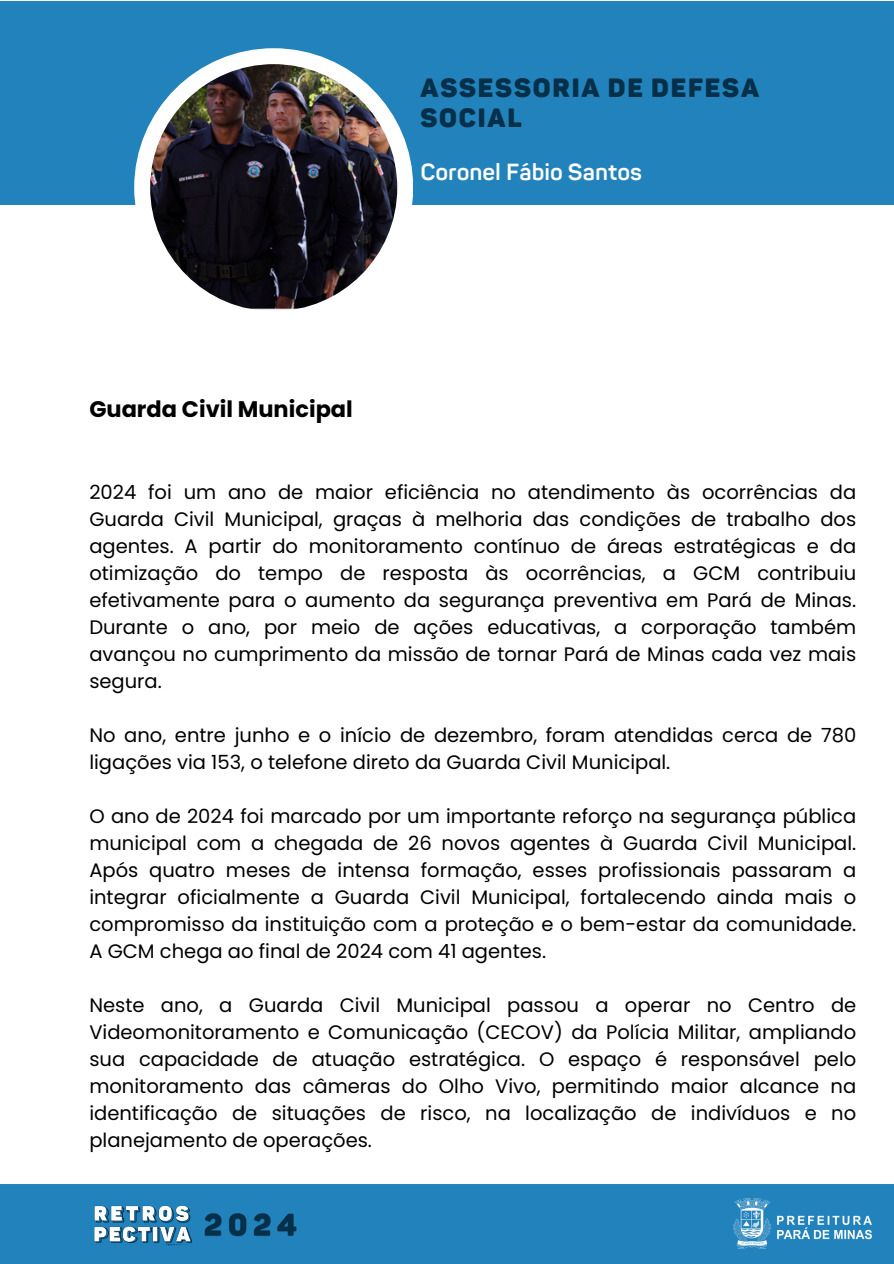
<style>
.page{position:relative;width:894px;height:1264px;background:#fff}
.page>*{position:absolute;margin:0;border:0;box-sizing:border-box;transform-origin:0 0}
.t1{font:900 26.1px/29.7px "Panton";letter-spacing:.07em;color:#062f49}
.t2{font:700 22.95px "Panton";color:#fefefe}
.t3{font:700 22.5px "Poppins";color:#000}
.t4{font:19.5px/27px "Poppins";color:#000;text-align:justify}
</style>
<div class="page">
<div style="left:0;top:1px;width:893px;height:204px;background:#2282bb"></div>
<div style="left:134px;top:48px;width:279px;height:279px;background:#fff;border-radius:50%"></div>
<img style="left:150px;top:64px;width:247px;height:247px;border-radius:50%">
<div style="left:0;top:1184px;width:893px;height:79px;background:#2282bb"></div>
<img style="left:94px;top:1201px;width:99px;height:46px">
<svg style="left:96px;top:1207px;width:96px;height:37px"></svg>
<img style="left:202px;top:1206px;width:100px;height:39px">
<img style="left:733px;top:1198px;width:138px;height:49px">
<p class="t1" style="left:420px;top:74px;width:340px">ASSESSORIA DE DEFESA<br>SOCIAL</p>
<p class="t2" style="left:420px;top:158px;width:223px">Coronel Fábio Santos</p>
<h2 class="t3" style="left:89px;top:394px;width:265px">Guarda Civil Municipal</h2>
<p class="t4" style="left:89px;top:478px;width:768px">2024 foi um ano de maior eficiência no atendimento às ocorrências da Guarda Civil Municipal, graças à melhoria das condições de trabalho dos agentes. A partir do monitoramento contínuo de áreas estratégicas e da otimização do tempo de resposta às ocorrências, a GCM contribuiu efetivamente para o aumento da segurança preventiva em Pará de Minas.<br>Durante o ano, por meio de ações educativas, a corporação também avançou no cumprimento da missão de tornar Pará de Minas cada vez mais segura.</p>
<h3 class="t4" style="left:89px;top:721px;width:768px">No ano, entre junho e o início de dezembro, foram atendidas cerca de 780 ligações via 153, o telefone direto da Guarda Civil Municipal.</h3>
<p class="t4" style="left:89px;top:802px;width:768px">O ano de 2024 foi marcado por um importante reforço na segurança pública municipal com a chegada de 26 novos agentes à Guarda Civil Municipal.<br>Após quatro meses de intensa formação, esses profissionais passaram a integrar oficialmente a Guarda Civil Municipal, fortalecendo ainda mais o compromisso da instituição com a proteção e o bem-estar da comunidade.<br>A GCM chega ao final de 2024 com 41 agentes.</p>
<h3 class="t4" style="left:89px;top:991px;width:768px">Neste ano, a Guarda Civil Municipal passou a operar no Centro de Videomonitoramento e Comunicação (CECOV) da Polícia Militar, ampliando sua capacidade de atuação estratégica. O espaço é responsável pelo monitoramento das câmeras do Olho Vivo, permitindo maior alcance na identificação de situações de risco, na localização de indivíduos e no planejamento de operações.</h3>
</div>
